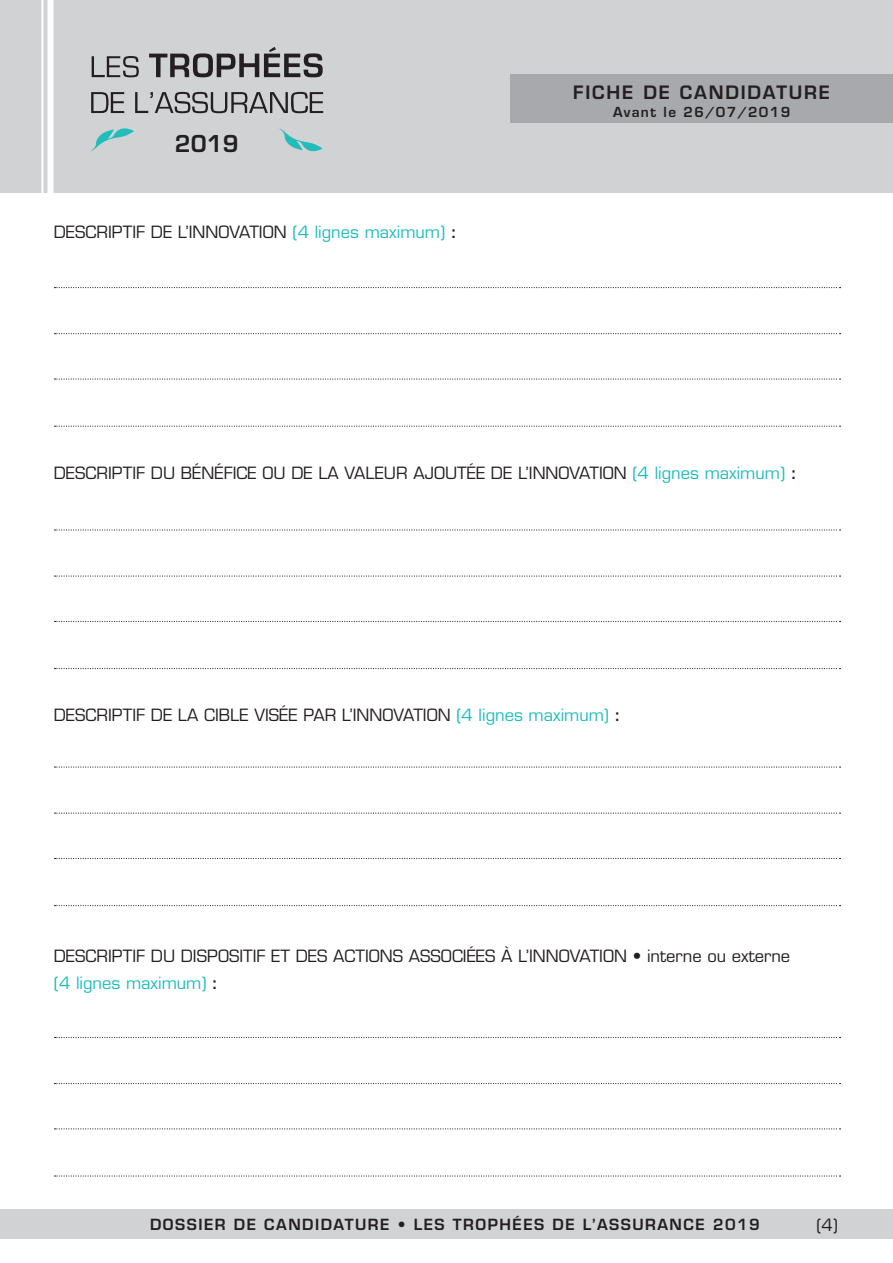
<style>
.page{position:relative;width:893px;height:1263px;background:#fff}
.page>*{position:absolute;margin:0;border:0;box-sizing:border-box;transform-origin:0 0}
.t1{font:700 25.5px "Eurostile";color:#231f20}
.t2{font:600 18px "Eurostile LT Std";letter-spacing:.1em;color:#231f20}
.t3{font:16.5px/27px "Eurostile LT Std";color:#231f20}
.t4{font:600 15px "Eurostile LT Std";letter-spacing:.1em;color:#231f20}
.t5{font:600 13.5px "Eurostile LT Std";letter-spacing:.1em;color:#231f20}
.s1{color:#21bdbd}
.s2{font-weight:600}
</style>
<div class="page">
<div style="left:0;top:0;width:893px;height:192px;background:#d1d2d4"></div>
<div style="left:47px;top:0;width:6px;height:198px;background:#fff"></div>
<hr style="left:41px;top:0;width:2px;height:198px;background:#fff">
<div style="left:510px;top:74px;width:383px;height:49px;background:#a8a9ad"></div>
<svg style="left:55px;top:287px;width:785px;height:1px"></svg>
<svg style="left:55px;top:333px;width:785px;height:1px"></svg>
<svg style="left:55px;top:378px;width:785px;height:2px"></svg>
<svg style="left:55px;top:426px;width:785px;height:1px"></svg>
<svg style="left:55px;top:529px;width:785px;height:1px"></svg>
<svg style="left:55px;top:575px;width:785px;height:2px"></svg>
<svg style="left:55px;top:621px;width:785px;height:1px"></svg>
<svg style="left:55px;top:668px;width:785px;height:1px"></svg>
<svg style="left:55px;top:766px;width:785px;height:2px"></svg>
<svg style="left:55px;top:812px;width:785px;height:2px"></svg>
<svg style="left:55px;top:858px;width:785px;height:1px"></svg>
<svg style="left:55px;top:905px;width:785px;height:1px"></svg>
<svg style="left:55px;top:1037px;width:785px;height:1px"></svg>
<svg style="left:55px;top:1083px;width:785px;height:1px"></svg>
<svg style="left:55px;top:1128px;width:785px;height:1px"></svg>
<svg style="left:55px;top:1175px;width:785px;height:1px"></svg>
<div style="left:0;top:1209px;width:893px;height:30px;background:#d1d2d4"></div>
<svg style="left:92px;top:56px;width:47px;height:21px"></svg>
<svg style="left:149px;top:47px;width:174px;height:30px"></svg>
<svg style="left:91px;top:92px;width:33px;height:21px"></svg>
<svg style="left:135px;top:92px;width:188px;height:21px"></svg>
<svg style="left:91px;top:128px;width:43px;height:24px"></svg>
<svg style="left:279px;top:128px;width:43px;height:24px"></svg>
<h1 class="t1" style="left:175px;top:125px;width:65px">2019</h1>
<p class="t3" style="left:54px;top:218px;width:404px">DESCRIPTIF DE L’INNOVATION <span class="s1">(4 lignes maximum)</span> <span class="s2">:</span></p>
<p class="t2" style="left:573px;top:81px;width:258px">FICHE DE CANDIDATURE</p>
<p class="t5" style="left:613px;top:103px;width:179px">Avant le 26/07/2019</p>
<p class="t3" style="left:54px;top:460px;width:744px">DESCRIPTIF DU BÉNÉFICE OU DE LA VALEUR AJOUTÉE DE L’INNOVATION <span class="s1">(4 lignes maximum)</span> <span class="s2">:</span></p>
<p class="t3" style="left:54px;top:701px;width:568px">DESCRIPTIF DE LA CIBLE VISÉE PAR L’INNOVATION <span class="s1">(4 lignes maximum)</span> <span class="s2">:</span></p>
<p class="t3" style="left:54px;top:943px;width:738px">DESCRIPTIF DU DISPOSITIF ET DES ACTIONS ASSOCIÉES À L’INNOVATION • interne ou externe <span class="s1">(4 lignes maximum)</span> <span class="s2">:</span></p>
<p class="t4" style="left:150px;top:1215px;width:611px">DOSSIER DE CANDIDATURE • LES TROPHÉES DE L’ASSURANCE 2019</p>
<p class="t3" style="left:816px;top:1211px;width:23px">(4)</p>
</div>
